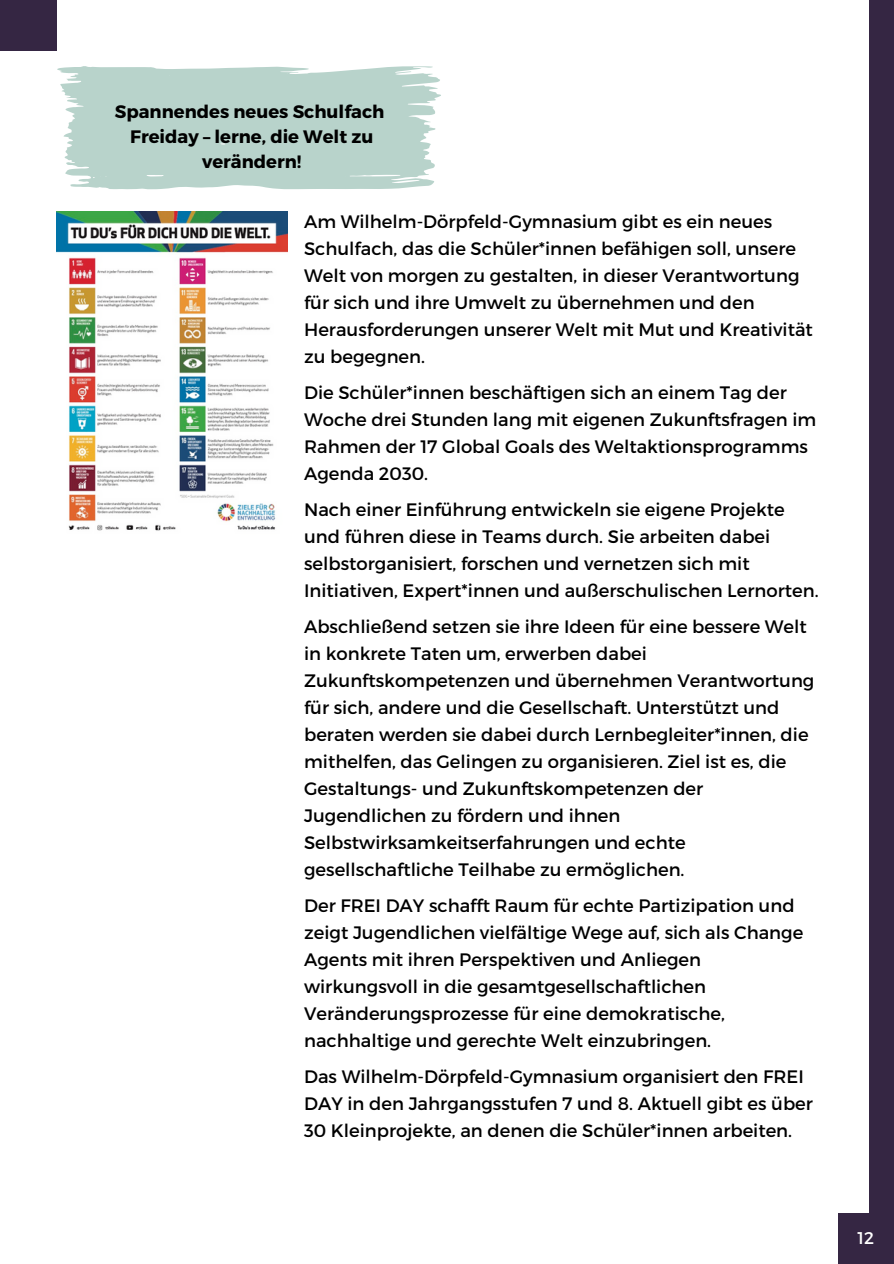
<style>
.page{position:relative;width:894px;height:1264px;background:#fff}
.page>*{position:absolute;margin:0;border:0;box-sizing:border-box;transform-origin:0 0}
.t1{font:18px/27px "Montserrat";color:#000}
.t2{font:700 18px/24.8px "Montserrat";color:#000;text-align:center}
.t3{font:16.95px "Montserrat";color:#fff}
</style>
<div class="page">
<div style="left:868px;top:0;width:25px;height:1263px;background:#352643"></div>
<div style="left:0;top:0;width:57px;height:51px;background:#352643"></div>
<div style="left:837px;top:1212px;width:56px;height:51px;background:#352643"></div>
<svg style="left:57px;top:66px;width:384px;height:124px;background:#bfd7d0"></svg>
<img style="left:57px;top:211px;width:230px;height:320px">
<p class="t2" style="left:115px;top:98px;width:271px">Spannendes neues Schulfach<br>Freiday – lerne, die Welt zu verändern!</p>
<p class="t1" style="left:304px;top:207px;width:510px">Am Wilhelm-Dörpfeld-Gymnasium gibt es ein neues Schulfach, das die Schüler*innen befähigen soll, unsere Welt von morgen zu gestalten, in dieser Verantwortung für sich und ihre Umwelt zu übernehmen und den Herausforderungen unserer Welt mit Mut und Kreativität zu begegnen.</p>
<p class="t1" style="left:304px;top:378px;width:513px">Die Schüler*innen beschäftigen sich an einem Tag der Woche drei Stunden lang mit eigenen Zukunftsfragen im Rahmen der 17 Global Goals des Weltaktionsprogramms Agenda 2030.</p>
<p class="t1" style="left:304px;top:495px;width:516px">Nach einer Einführung entwickeln sie eigene Projekte und führen diese in Teams durch. Sie arbeiten dabei selbstorganisiert, forschen und vernetzen sich mit Initiativen, Expert*innen und außerschulischen Lernorten.</p>
<p class="t1" style="left:304px;top:612px;width:511px">Abschließend setzen sie ihre Ideen für eine bessere Welt in konkrete Taten um, erwerben dabei Zukunftskompetenzen und übernehmen Verantwortung für sich, andere und die Gesellschaft. Unterstützt und beraten werden sie dabei durch Lernbegleiter*innen, die mithelfen, das Gelingen zu organisieren. Ziel ist es, die Gestaltungs- und Zukunftskompetenzen der Jugendlichen zu fördern und ihnen Selbstwirksamkeitserfahrungen und echte gesellschaftliche Teilhabe zu ermöglichen.</p>
<p class="t1" style="left:304px;top:891px;width:500px">Der FREI DAY schafft Raum für echte Partizipation und zeigt Jugendlichen vielfältige Wege auf, sich als Change Agents mit ihren Perspektiven und Anliegen wirkungsvoll in die gesamtgesellschaftlichen Veränderungsprozesse für eine demokratische, nachhaltige und gerechte Welt einzubringen.</p>
<p class="t1" style="left:304px;top:1062px;width:510px">Das Wilhelm-Dörpfeld-Gymnasium organisiert den FREI<br>DAY in den Jahrgangsstufen 7 und 8. Aktuell gibt es über<br>30 Kleinprojekte, an denen die Schüler*innen arbeiten.</p>
<p class="t3" style="left:857px;top:1227px;width:18px">12</p>
</div>
